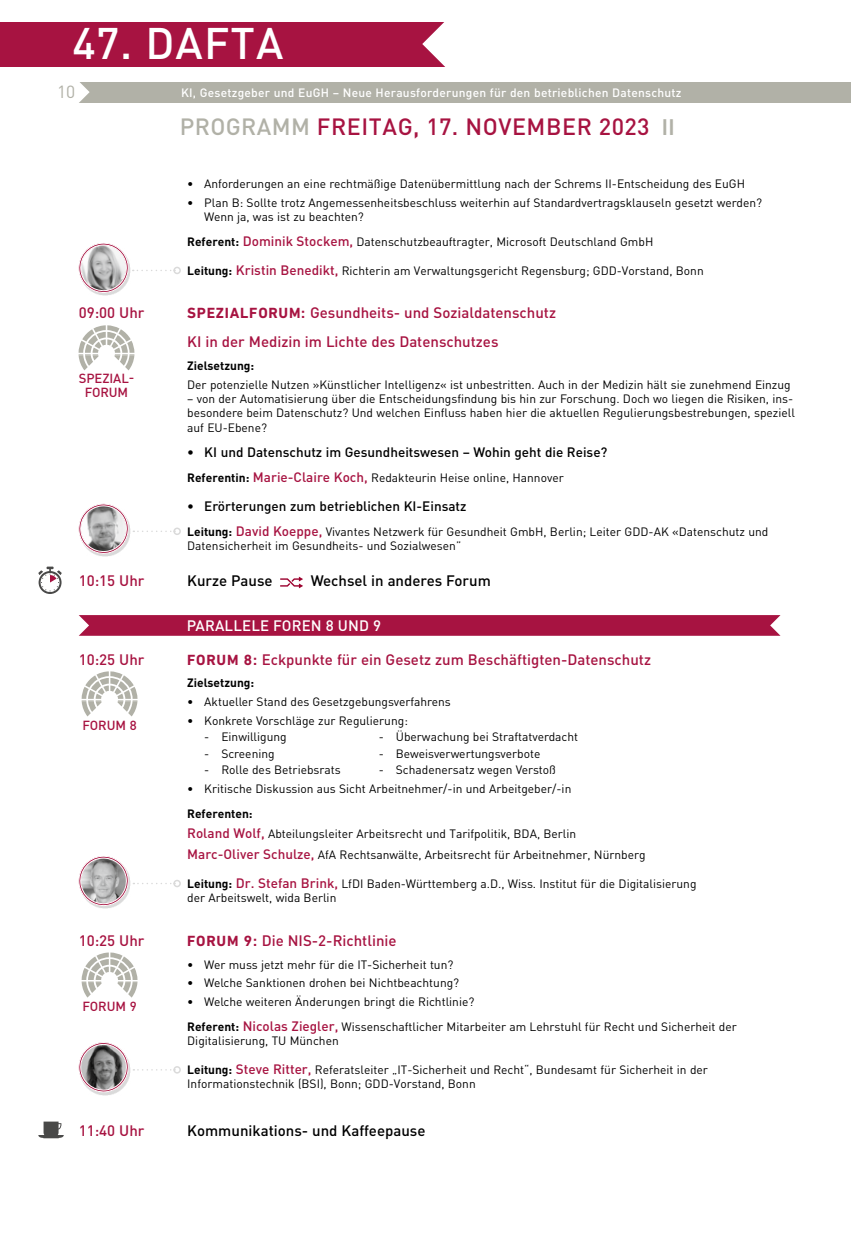
<style>
.page{position:relative;width:851px;height:1234px;background:#fff}
.page>*{position:absolute;margin:0;border:0;box-sizing:border-box;transform-origin:0 0}
.t1{font:500 43.65px "DIN Pro";letter-spacing:.025em;color:#fff}
.t2{font:500 23.25px "DIN Pro";letter-spacing:.025em;color:#a71341}
.t3{font:17.4px "DIN Pro";color:#b1b1a7}
.t4{font:500 15px "DIN Pro";color:#a71341}
.t5{font:500 15px "DIN Pro";color:#000}
.t6{font:500 15px "DIN Pro";letter-spacing:.01em;color:#fff}
.t7{font:500 13.5px "DIN Pro";color:#000}
.t8{font:500 13.05px/13px "DIN Pro";letter-spacing:-.005em;color:#a71341;text-align:center}
.t9{font:12px/14.4px "DIN Pro";color:#000}
.t10{font:500 12px "DIN Pro";letter-spacing:.02em;color:#fff}
.t11{font:700 12px "DIN Pro";color:#000}
.s1{color:#b1b1a7}
.s2{font-family:"DIN Next LT Pro";color:#b1b1a7}
.s3{font-weight:700}
.s4{font-weight:500;font-size:13.5px;color:#a71341}
.s5{font-family:"DIN Next LT Pro";font-weight:700}
</style>
<div class="page">
<div style="left:173px;top:266px;width:8px;height:8px;border:2px solid #dadada;border-radius:50%"></div>
<svg style="left:97px;top:294px;width:16px;height:2px"></svg>
<svg style="left:78px;top:243px;width:97px;height:51px"></svg>
<svg style="left:79px;top:325px;width:55px;height:45px"></svg>
<div style="left:173px;top:527px;width:8px;height:8px;border:2px solid #dadada;border-radius:50%"></div>
<svg style="left:95px;top:554px;width:21px;height:2px"></svg>
<svg style="left:78px;top:503px;width:97px;height:51px"></svg>
<svg style="left:38px;top:566px;width:24px;height:28px"></svg>
<svg style="left:280px;top:576px;width:23px;height:12px"></svg>
<div style="left:79px;top:615px;width:701px;height:20px;background:#a71341"></div>
<svg style="left:82px;top:671px;width:55px;height:45px"></svg>
<div style="left:173px;top:879px;width:8px;height:8px;border:2px solid #dadada;border-radius:50%"></div>
<svg style="left:95px;top:906px;width:21px;height:2px"></svg>
<svg style="left:78px;top:856px;width:97px;height:50px"></svg>
<svg style="left:82px;top:952px;width:55px;height:45px"></svg>
<div style="left:173px;top:1065px;width:8px;height:8px;border:2px solid #dadada;border-radius:50%"></div>
<svg style="left:93px;top:1092px;width:24px;height:2px"></svg>
<svg style="left:78px;top:1042px;width:97px;height:50px"></svg>
<svg style="left:38px;top:1121px;width:26px;height:16px"></svg>
<div style="left:0;top:22px;width:456px;height:44px;background:#a71341"></div>
<svg style="left:422px;top:22px;width:34px;height:45px"></svg>
<div style="left:62px;top:82px;width:788px;height:20px;background:#b1b1a7"></div>
<svg style="left:62px;top:82px;width:28px;height:21px"></svg>
<svg style="left:850px;top:82px;width:1px;height:20px"></svg>
<h1 class="t1" style="left:72px;top:14px;width:213px">47. DAFTA</h1>
<p class="t10" style="left:181px;top:84px;width:502px">KI, Gesetzgeber und EuGH – Neue Herausforderungen für den betrieblichen Datenschutz</p>
<h3 class="t3" style="left:57px;top:80px;width:20px">10</h3>
<h2 class="t2" style="left:180px;top:110px;width:496px"><span class="s1">PROGRAMM</span> FREITAG, 17. NOVEMBER 2023 <span class="s2">II</span></h2>
<p class="t9" style="left:187px;top:176px;width:559px">• Anforderungen an eine rechtmäßige Datenübermittlung nach der Schrems II-Entscheidung des EuGH</p>
<p class="t9" style="left:204px;top:194px;width:559px;text-indent:-17px">• Plan B: Sollte trotz Angemessenheitsbeschluss weiterhin auf Standardvertragsklauseln gesetzt werden?<br>Wenn ja, was ist zu beachten?</p>
<p class="t9" style="left:187px;top:233px;width:467px"><span class="s3">Referent:</span> <span class="s4">Dominik Stockem,</span> Datenschutzbeauftragter, Microsoft Deutschland GmbH</p>
<p class="t9" style="left:187px;top:262px;width:518px"><span class="s3">Leitung:</span> <span class="s4">Kristin Benedikt,</span> Richterin am Verwaltungsgericht Regensburg; GDD-Vorstand, Bonn</p>
<p class="t4" style="left:79px;top:302px;width:67px">09:00 Uhr</p>
<p class="t4" style="left:187px;top:302px;width:370px"><span class="s5">SPEZIALFORUM:</span> Gesundheits- und Sozialdatenschutz</p>
<p class="t8" style="left:79px;top:371px;width:57px">SPEZIAL-<br>FORUM</p>
<p class="t4" style="left:187px;top:331px;width:313px">KI in der Medizin im Lichte des Datenschutzes</p>
<p class="t11" style="left:187px;top:357px;width:69px">Zielsetzung:</p>
<p class="t9" style="left:187px;top:376px;width:605px">Der potenzielle Nutzen »Künstlicher Intelligenz« ist unbestritten. Auch in der Medizin hält sie zunehmend Einzug</p>
<p class="t9" style="left:187px;top:391px;width:609px">– von der Automatisierung über die Entscheidungsfindung bis hin zur Forschung. Doch wo liegen die Risiken, ins&shy;besondere beim Datenschutz? Und welchen Einfluss haben hier die aktuellen Regulierungsbestrebungen, speziell auf EU-Ebene?</p>
<p class="t7" style="left:187px;top:442px;width:422px">• KI und Datenschutz im Gesundheitswesen – Wohin geht die Reise?</p>
<p class="t9" style="left:187px;top:469px;width:378px"><span class="s3">Referentin:</span> <span class="s4">Marie-Claire Koch,</span> Redakteurin Heise online, Hannover</p>
<p class="t7" style="left:187px;top:496px;width:281px">• Erörterungen zum betrieblichen KI-Einsatz</p>
<p class="t9" style="left:187px;top:523px;width:582px"><span class="s3">Leitung:</span> <span class="s4">David Koeppe,</span> Vivantes Netzwerk für Gesundheit GmbH, Berlin; Leiter GDD-AK «Datenschutz und<br>Datensicherheit im Gesundheits- und Sozialwesen”</p>
<p class="t4" style="left:79px;top:570px;width:67px">10:15 Uhr</p>
<p class="t5" style="left:187px;top:570px;width:87px">Kurze Pause</p>
<p class="t5" style="left:310px;top:570px;width:182px">Wechsel in anderes Forum</p>
<p class="t6" style="left:187px;top:615px;width:196px">PARALLELE FOREN 8 UND 9</p>
<p class="t4" style="left:79px;top:648px;width:67px">10:25 Uhr</p>
<p class="t4" style="left:187px;top:648px;width:465px"><span class="s5">FORUM 8:</span> Eckpunkte für ein Gesetz zum Beschäftigten-Datenschutz</p>
<p class="t8" style="left:82px;top:717px;width:56px">FORUM 8</p>
<p class="t11" style="left:187px;top:674px;width:69px">Zielsetzung:</p>
<p class="t9" style="left:187px;top:694px;width:265px">• Aktueller Stand des Gesetzgebungsverfahrens</p>
<p class="t9" style="left:187px;top:712px;width:222px">• Konkrete Vorschläge zur Regulierung:</p>
<p class="t9" style="left:204px;top:729px;width:84px">- Einwilligung</p>
<p class="t9" style="left:378px;top:729px;width:201px">- Überwachung bei Straftatverdacht</p>
<p class="t9" style="left:204px;top:745px;width:72px">- Screening</p>
<p class="t9" style="left:378px;top:745px;width:163px">- Beweisverwertungsverbote</p>
<p class="t9" style="left:204px;top:762px;width:152px">- Rolle des Betriebsrats -</p>
<p class="t9" style="left:396px;top:762px;width:161px">Schadenersatz wegen Verstoß</p>
<p class="t9" style="left:187px;top:780px;width:385px">• Kritische Diskussion aus Sicht Arbeitnehmer/-in und Arbeitgeber/-in</p>
<p class="t9" style="left:187px;top:802px;width:460px;line-height:20.4px"><span class="s3">Referenten:<br></span><span class="s4">Roland Wolf,</span> Abteilungsleiter Arbeitsrecht und Tarifpolitik, BDA, Berlin<br><span class="s4">Marc-Oliver Schulze,</span> AfA Rechtsanwälte, Arbeitsrecht für Arbeitnehmer, Nürnberg</p>
<p class="t9" style="left:187px;top:875px;width:510px"><span class="s3">Leitung:</span> <span class="s4">Dr. Stefan Brink,</span> LfDI Baden-Württemberg a.D., Wiss. Institut für die Digitalisierung der Arbeitswelt, wida Berlin</p>
<p class="t4" style="left:79px;top:929px;width:67px">10:25 Uhr</p>
<p class="t4" style="left:187px;top:929px;width:211px"><span class="s5">FORUM 9:</span> Die NIS-2-Richtlinie</p>
<p class="t8" style="left:82px;top:998px;width:56px">FORUM 9</p>
<p class="t9" style="left:187px;top:956px;width:268px">• Wer muss jetzt mehr für die IT-Sicherheit tun?</p>
<p class="t9" style="left:187px;top:975px;width:273px">• Welche Sanktionen drohen bei Nichtbeachtung?</p>
<p class="t9" style="left:187px;top:988px;width:551px;line-height:24.8px">• Welche weiteren Änderungen bringt die Richtlinie?<br><span class="s3">Referent:</span> <span class="s4">Nicolas Ziegler,</span> Wissenschaftlicher Mitarbeiter am Lehrstuhl für Recht und Sicherheit der</p>
<p class="t9" style="left:187px;top:1032px;width:153px">Digitalisierung, TU München</p>
<p class="t9" style="left:187px;top:1061px;width:522px"><span class="s3">Leitung:</span> <span class="s4">Steve Ritter,</span> Referatsleiter „IT-Sicherheit und Recht“, Bundesamt für Sicherheit in der<br>Informationstechnik (BSI), Bonn; GDD-Vorstand, Bonn</p>
<p class="t4" style="left:79px;top:1119px;width:67px">11:40 Uhr</p>
<p class="t5" style="left:187px;top:1119px;width:240px">Kommunikations- und Kaffeepause</p>
</div>
